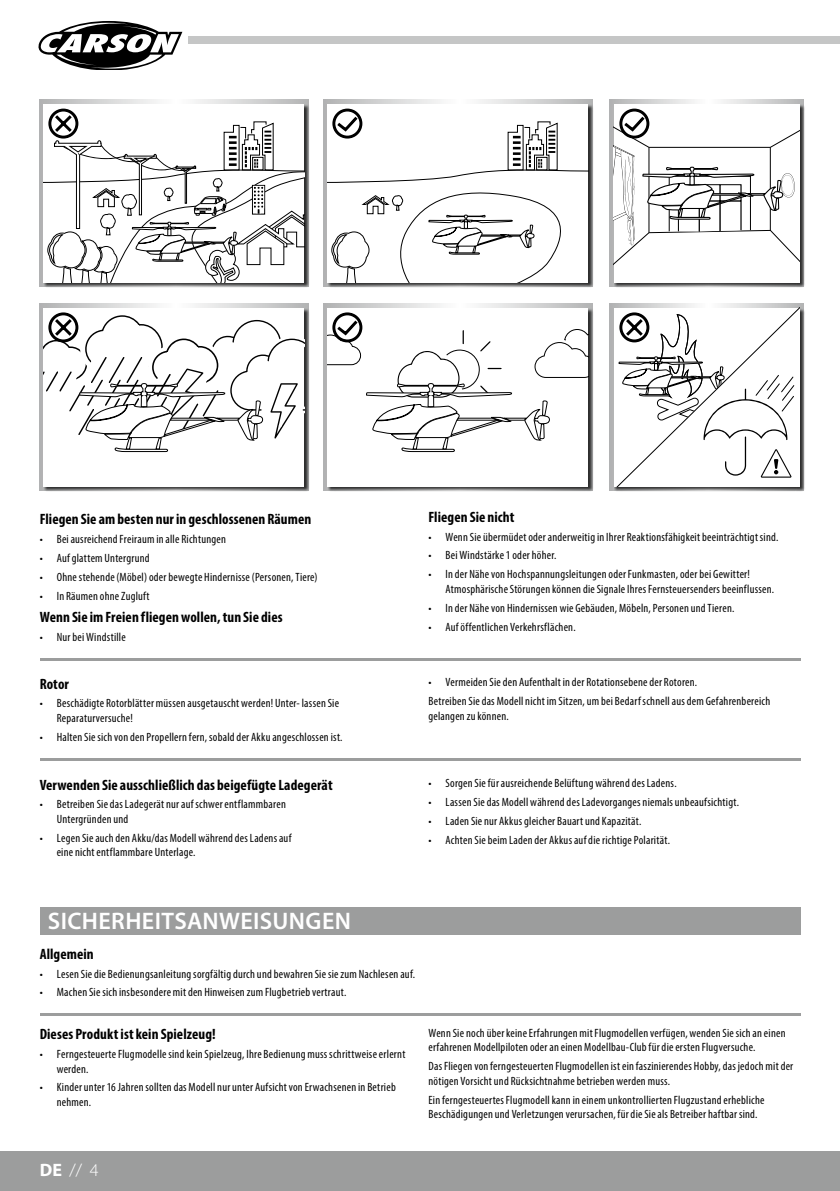
<style>
.page{position:relative;width:840px;height:1191px;background:#fff}
.page>*{position:absolute;margin:0;border:0;box-sizing:border-box;transform-origin:0 0}
.t1{font:600 24px "Myriad Pro";letter-spacing:.015em;color:#fff}
.t2{font:300 18px "Myriad Pro";color:#fff}
.t3{font:700 condensed 15px "Myriad Pro";letter-spacing:.005em;color:#000}
.t4{font:condensed 12px/14.4px "Myriad Pro";letter-spacing:.02em;color:#000}
.s1{font-weight:700}
</style>
<div class="page">
<div style="left:0;top:1151px;width:839px;height:40px;background:#9c9d9d"></div>
<hr style="left:839px;top:1151px;width:1px;height:40px;background:#9c9d9d">
<div style="left:188px;top:36px;width:651px;height:8px;background:#c5c6c6"></div>
<svg style="left:38px;top:21px;width:145px;height:48px"></svg>
<div style="left:40px;top:907px;width:759px;height:28px;background:#9c9d9d"></div>
<hr style="left:40px;top:1013px;width:759px;height:3px;background:#9c9d9d">
<svg style="left:609px;top:304px;width:194px;height:186px;background:#c5c6c6"></svg>
<div style="left:614px;top:308px;width:191px;height:184px;background:#000;opacity:.75"></div>
<svg style="left:613px;top:308px;width:186px;height:178px"></svg>
<svg style="left:40px;top:304px;width:268px;height:186px"></svg>
<div style="left:44px;top:308px;width:265px;height:184px;background:#000;opacity:.75"></div>
<div style="left:44px;top:308px;width:260px;height:178px;background:#fff"></div>
<svg style="left:323px;top:304px;width:269px;height:186px;background:#c9c9ca"></svg>
<div style="left:328px;top:308px;width:265px;height:184px;background:#000;opacity:.75"></div>
<div style="left:327px;top:308px;width:261px;height:178px;background:#fff"></div>
<svg style="left:40px;top:100px;width:268px;height:186px"></svg>
<div style="left:44px;top:105px;width:265px;height:183px;background:#000;opacity:.75"></div>
<div style="left:44px;top:104px;width:260px;height:178px;background:#fff"></div>
<svg style="left:323px;top:100px;width:269px;height:186px;background:#c9c9ca"></svg>
<div style="left:328px;top:105px;width:265px;height:183px;background:#000;opacity:.75"></div>
<div style="left:327px;top:104px;width:261px;height:178px;background:#fff"></div>
<svg style="left:609px;top:100px;width:194px;height:186px;background:#c5c6c6"></svg>
<div style="left:614px;top:105px;width:191px;height:183px;background:#000;opacity:.75"></div>
<div style="left:613px;top:104px;width:186px;height:178px;background:#fff"></div>
<svg style="left:44px;top:108px;width:260px;height:174px"></svg>
<svg style="left:44px;top:312px;width:260px;height:140px"></svg>
<svg style="left:327px;top:312px;width:261px;height:140px"></svg>
<svg style="left:327px;top:108px;width:261px;height:174px"></svg>
<hr style="left:40px;top:658px;width:759px;height:2px;background:#9c9d9d">
<hr style="left:40px;top:758px;width:759px;height:3px;background:#9c9d9d">
<svg style="left:613px;top:108px;width:186px;height:174px"></svg>
<p class="t3" style="left:40px;top:509px;width:273px">Fliegen Sie am besten nur in geschlossenen Räumen</p>
<p class="t4" style="left:40px;top:531px;width:188px">• Bei ausreichend Freiraum in alle Richtungen</p>
<p class="t4" style="left:40px;top:550px;width:111px">• Auf glattem Untergrund</p>
<p class="t4" style="left:40px;top:569px;width:279px">• Ohne stehende (Möbel) oder bewegte Hindernisse (Personen, Tiere)</p>
<p class="t4" style="left:40px;top:588px;width:111px">• In Räumen ohne Zugluft</p>
<p class="t3" style="left:40px;top:607px;width:244px">Wenn Sie im Freien fliegen wollen, tun Sie dies</p>
<p class="t4" style="left:40px;top:629px;width:88px">• Nur bei Windstille</p>
<p class="t3" style="left:40px;top:674px;width:31px">Rotor</p>
<p class="t4" style="left:57px;top:696px;width:284px;text-indent:-17px">• Beschädigte Rotorblätter müssen ausgetauscht werden! Unter- lassen Sie<br>Reparaturversuche!</p>
<p class="t4" style="left:40px;top:729px;width:304px">• Halten Sie sich von den Propellern fern, sobald der Akku angeschlossen ist.</p>
<p class="t3" style="left:40px;top:775px;width:294px">Verwenden Sie ausschließlich das beigefügte Ladegerät</p>
<p class="t4" style="left:57px;top:797px;width:230px;text-indent:-17px">• Betreiben Sie das Ladegerät nur auf schwer entflammbaren<br>Untergründen und</p>
<p class="t4" style="left:57px;top:830px;width:236px;text-indent:-17px">• Legen Sie auch den Akku/das Modell während des Ladens auf eine nicht entflammbare Unterlage.</p>
<p class="t3" style="left:428px;top:507px;width:87px">Fliegen Sie nicht</p>
<p class="t4" style="left:428px;top:529px;width:351px">• Wenn Sie übermüdet oder anderweitig in Ihrer Reaktionsfähigkeit beeinträchtigt sind.</p>
<p class="t4" style="left:428px;top:548px;width:129px">• Bei Windstärke 1 oder höher.</p>
<p class="t4" style="left:445px;top:567px;width:330px;text-indent:-17px">• In der Nähe von Hochspannungsleitungen oder Funkmasten, oder bei Gewitter!<br>Atmosphärische Störungen können die Signale Ihres Fernsteuersenders beeinflussen.</p>
<p class="t4" style="left:428px;top:600px;width:307px">• In der Nähe von Hindernissen wie Gebäuden, Möbeln, Personen und Tieren.</p>
<p class="t4" style="left:428px;top:619px;width:149px">• Auf öffentlichen Verkehrsflächen.</p>
<p class="t4" style="left:428px;top:672px;width:343px;line-height:19px">• Vermeiden Sie den Aufenthalt in der Rotationsebene der Rotoren.<br>Betreiben Sie das Modell nicht im Sitzen, um bei Bedarf schnell aus dem Gefahrenbereich</p>
<p class="t4" style="left:428px;top:708px;width:82px">gelangen zu können.</p>
<p class="t4" style="left:428px;top:776px;width:249px">• Sorgen Sie für ausreichende Belüftung während des Ladens.</p>
<p class="t4" style="left:428px;top:795px;width:312px">• Lassen Sie das Modell während des Ladevorganges niemals unbeaufsichtigt.</p>
<p class="t4" style="left:428px;top:813px;width:214px">• Laden Sie nur Akkus gleicher Bauart und Kapazität.</p>
<p class="t4" style="left:428px;top:832px;width:243px">• Achten Sie beim Laden der Akkus auf die richtige Polarität.</p>
<h1 class="t1" style="left:48px;top:906px;width:304px">SICHERHEITSANWEISUNGEN</h1>
<p class="t3" style="left:40px;top:944px;width:56px">Allgemein</p>
<p class="t4" style="left:40px;top:966px;width:376px">• Lesen Sie die Bedienungsanleitung sorgfältig durch und bewahren Sie sie zum Nachlesen auf.</p>
<p class="t4" style="left:40px;top:985px;width:308px">• Machen Sie sich insbesondere mit den Hinweisen zum Flugbetrieb vertraut.</p>
<p class="t3" style="left:40px;top:1025px;width:177px">Dieses Produkt ist kein Spielzeug!</p>
<p class="t4" style="left:57px;top:1046px;width:350px;text-indent:-17px">• Ferngesteuerte Flugmodelle sind kein Spielzeug, Ihre Bedienung muss schrittweise erlernt werden.</p>
<p class="t4" style="left:57px;top:1080px;width:340px;text-indent:-17px">• Kinder unter 16 Jahren sollten das Modell nur unter Aufsicht von Erwachsenen in Betrieb nehmen.</p>
<p class="t4" style="left:428px;top:1025px;width:358px">Wenn Sie noch über keine Erfahrungen mit Flugmodellen verfügen, wenden Sie sich an einen erfahrenen Modellpiloten oder an einen Modellbau-Club für die ersten Flugversuche.</p>
<p class="t4" style="left:428px;top:1059px;width:366px">Das Fliegen von ferngesteuerten Flugmodellen ist ein faszinierendes Hobby, das jedoch mit der nötigen Vorsicht und Rücksichtnahme betrieben werden muss.</p>
<p class="t4" style="left:428px;top:1092px;width:337px">Ein ferngesteuertes Flugmodell kann in einem unkontrollierten Flugzustand erhebliche<br>Beschädigungen und Verletzungen verursachen, für die Sie als Betreiber haftbar sind.</p>
<h2 class="t2" style="left:40px;top:1159px;width:60px"><span class="s1">DE</span> // 4</h2>
</div>
